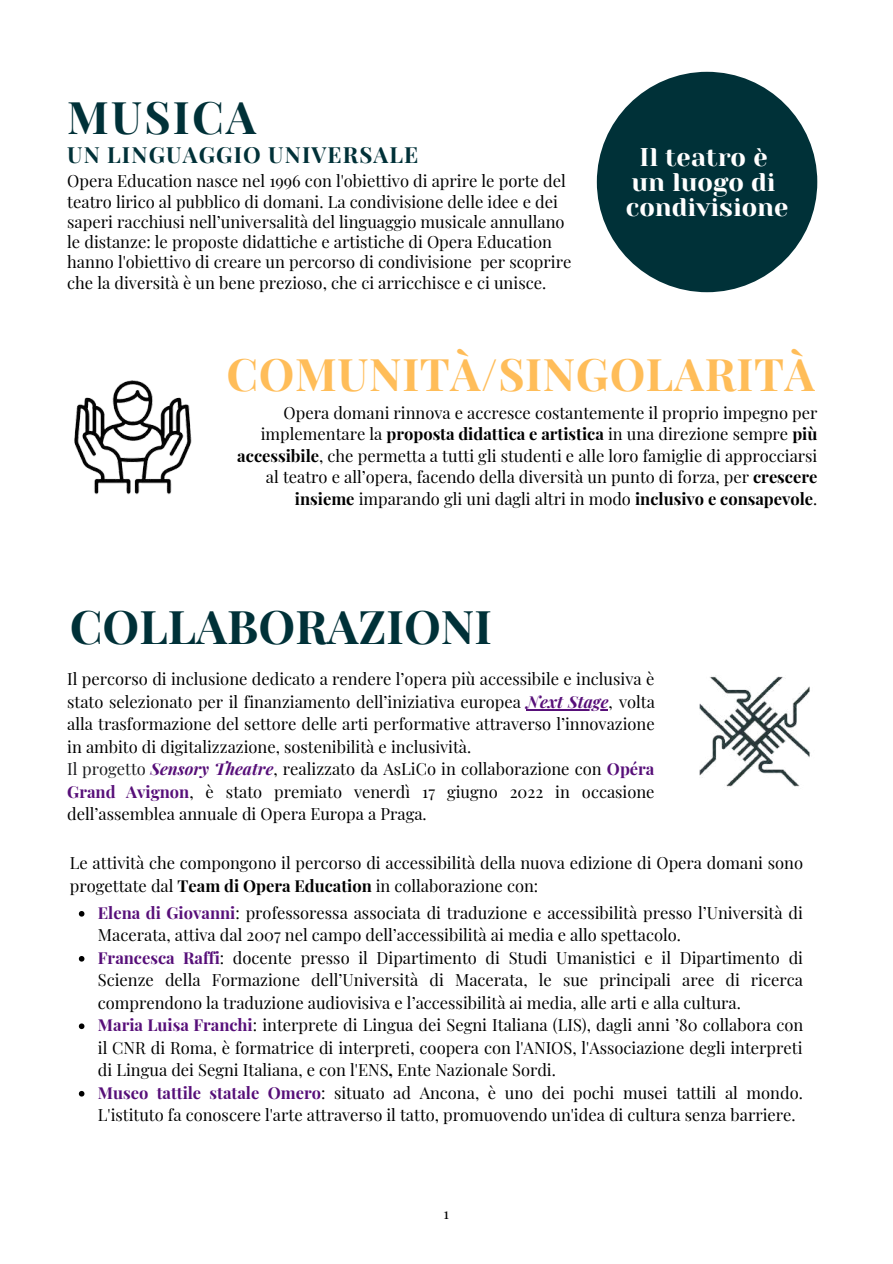
<style>
.page{position:relative;width:893px;height:1264px;background:#fff}
.page>*{position:absolute;margin:0;border:0;box-sizing:border-box;transform-origin:0 0}
.t1{font:700 46.5px "Playfair Display";color:#003138}
.t2{font:700 45px "Playfair Display";letter-spacing:.015em;color:#ffbd59}
.t3{font:700 45px "Playfair Display";letter-spacing:.05em;color:#003138}
.t4{font:25.5px/24.8px "Yeseva One";color:#fff;text-align:center}
.t5{font:700 22.35px "Playfair Display";letter-spacing:.05em;color:#003138}
.t6{font:16.5px/22.5px "Playfair Display";color:#000}
.t7{font:15px "Playfair Display";color:#000}
.s1{font-weight:700}
.s2{font-weight:700;font-style:italic;color:#570f79}
.s3{color:#1b1c1f}
.s4{font-weight:700;color:#570f79}
</style>
<div class="page">
<div style="left:596px;top:72px;width:221px;height:220px;background:#003138;border-radius:50%"></div>
<img style="left:74px;top:380px;width:118px;height:115px">
<hr style="left:526px;top:709px;width:82px;height:1px;background:#570f79">
<svg style="left:79px;top:911px;width:5px;height:5px"></svg>
<svg style="left:79px;top:956px;width:5px;height:5px"></svg>
<svg style="left:79px;top:1023px;width:5px;height:6px"></svg>
<svg style="left:79px;top:1090px;width:5px;height:6px"></svg>
<img style="left:699px;top:676px;width:111px;height:111px">
<h2 class="t3" style="left:67px;top:85px;width:190px">MUSICA</h2>
<h3 class="t5" style="left:67px;top:139px;width:352px">UN LINGUAGGIO UNIVERSALE</h3>
<p class="t6" style="left:67px;top:170px;width:505px;line-height:20.2px">Opera Education nasce nel 1996 con l'obiettivo di aprire le porte del teatro lirico al pubblico di domani. La condivisione delle idee e dei saperi racchiusi nell’universalità del linguaggio musicale annullano le distanze: le proposte didattiche e artistiche di Opera Education hanno l'obiettivo di creare un percorso di condivisione per scoprire che la diversità è un bene prezioso, che ci arricchisce e ci unisce.</p>
<h3 class="t4" style="left:625px;top:145px;width:164px">Il teatro è un luogo di condivisione</h3>
<h2 class="t2" style="left:226px;top:342px;width:589px">COMUNITÀ/SINGOLARITÀ</h2>
<p class="t6" style="left:237px;top:401px;width:581px;line-height:21.3px;text-align:right">Opera domani rinnova e accresce costantemente il proprio impegno per implementare la <span class="s1">proposta didattica e artistica</span> in una direzione sempre <span class="s1">più accessibile</span>, che permetta a tutti gli studenti e alle loro famiglie di approcciarsi al teatro e all’opera, facendo della diversità un punto di forza, per <span class="s1">crescere insieme</span> imparando gli uni dagli altri in modo <span class="s1">inclusivo e consapevole</span>.</p>
<h1 class="t1" style="left:70px;top:593px;width:423px">COLLABORAZIONI</h1>
<p class="t6" style="left:67px;top:667px;width:589px">Il percorso di inclusione dedicato a rendere l’opera più accessibile e inclusiva è stato selezionato per il finanziamento dell’iniziativa europea <span class="s2">Next Stage</span>, volta alla trasformazione del settore delle arti performative attraverso l’innovazione in ambito di digitalizzazione, sostenibilità e inclusività.<br><span class="s3">Il progetto</span> <span class="s2">Sensory Theatre</span>, realizzato da AsLiCo in collaborazione con <span class="s4">Opéra Grand Avignon</span>, è stato premiato venerdì 17 giugno 2022 in occasione dell’assemblea annuale di Opera Europa a Praga.</p>
<p class="t6" style="left:70px;top:851px;width:734px">Le attività che compongono il percorso di accessibilità della nuova edizione di Opera domani sono progettate dal <span class="s1">Team di Opera Education</span> in collaborazione con:</p>
<p class="t6" style="left:98px;top:900px;width:707px"><span class="s4">Elena di Giovanni</span>: professoressa associata di traduzione e accessibilità presso l’Università di Macerata, attiva dal 2007 nel campo dell’accessibilità ai media e allo spettacolo.<br><span class="s4">Francesca Raffi</span>: docente presso il Dipartimento di Studi Umanistici e il Dipartimento di Scienze della Formazione dell’Università di Macerata, le sue principali aree di ricerca comprendono la traduzione audiovisiva e l’accessibilità ai media, alle arti e alla cultura.<br><span class="s4">Maria Luisa Franchi</span>: interprete di Lingua dei Segni Italiana (LIS), dagli anni ’80 collabora con il CNR di Roma, è formatrice di interpreti, coopera con l'ANIOS, l'Associazione degli interpreti di Lingua dei Segni Italiana, e con l'ENS<span class="s1">,</span> Ente Nazionale Sordi.<br><span class="s4">Museo tattile statale Omero</span>: situato ad Ancona, è uno dei pochi musei tattili al mondo.<br>L'istituto fa conoscere l'arte attraverso il tatto, promuovendo un'idea di cultura senza barriere.</p>
<p class="t7" style="left:443px;top:1202px;width:7px">1</p>
</div>
